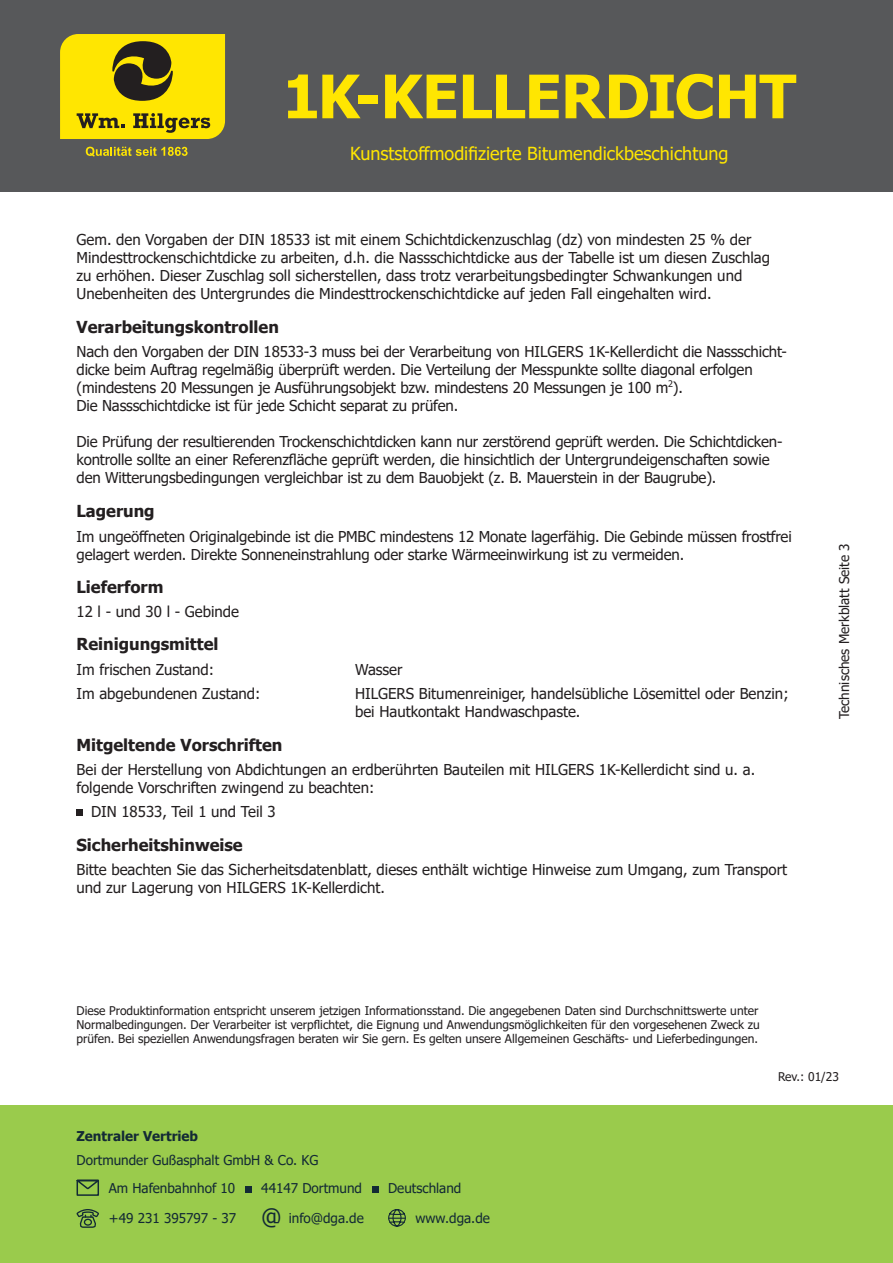
<style>
.page{position:relative;width:893px;height:1263px;background:#fff}
.page>*{position:absolute;margin:0;border:0;box-sizing:border-box;transform-origin:0 0}
.t1{font:700 60px "Tahoma";letter-spacing:-.015em;color:#ffe601}
.t2{font:18px "Tahoma";color:#ffe601}
.t3{font:700 16.5px "Tahoma";color:#231f20}
.t4{font:15px/18px "Tahoma";letter-spacing:-.01em;color:#231f20}
.t5{font:13.5px/28.2px "Tahoma";color:#132a35}
.t6{font:13.5px "Tahoma";color:#231f20}
.t7{font:700 13.5px "Tahoma";color:#132a35}
.t8{font:12px/14.4px "Tahoma";color:#231f20}
.s1{font-size:22.5px}
</style>
<div class="page">
<div style="left:0;top:0;width:893px;height:191px;background:#57585a"></div>
<svg style="left:86px;top:147px;width:102px;height:10px"></svg>
<svg style="left:60px;top:34px;width:165px;height:105px;background:#d2bd07"></svg>
<svg style="left:77px;top:810px;width:6px;height:6px"></svg>
<div style="left:0;top:1106px;width:893px;height:157px;background:#9acb4c"></div>
<svg style="left:77px;top:1180px;width:22px;height:16px"></svg>
<div style="left:245px;top:1186px;width:6px;height:7px;background:#132a35"></div>
<svg style="left:77px;top:1209px;width:22px;height:19px"></svg>
<div style="left:372px;top:1186px;width:6px;height:7px;background:#132a35"></div>
<svg style="left:388px;top:1209px;width:18px;height:18px"></svg>
<h1 class="t1" style="left:282px;top:54px;width:515px">1K-KELLERDICHT</h1>
<p class="t2" style="left:350px;top:142px;width:380px">Kunststoffmodifizierte Bitumendickbeschichtung</p>
<p class="t4" style="left:77px;top:232px;width:695px">Gem. den Vorgaben der DIN 18533 ist mit einem Schichtdickenzuschlag (dz) von mindesten 25 % der Mindesttrockenschichtdicke zu arbeiten, d.h. die Nassschichtdicke aus der Tabelle ist um diesen Zuschlag zu erhöhen. Dieser Zuschlag soll sicherstellen, dass trotz verarbeitungsbedingter Schwankungen und Unebenheiten des Untergrundes die Mindesttrockenschichtdicke auf jeden Fall eingehalten wird.</p>
<p class="t3" style="left:77px;top:316px;width:204px">Verarbeitungskontrollen</p>
<p class="t4" style="left:77px;top:344px;width:712px">Nach den Vorgaben der DIN 18533-3 muss bei der Verarbeitung von HILGERS 1K-Kellerdicht die Nassschicht&shy;dicke beim Auftrag regelmäßig überprüft werden. Die Verteilung der Messpunkte sollte diagonal erfolgen (mindestens 20 Messungen je Ausführungsobjekt bzw. mindestens 20 Messungen je 100 m<sup>2</sup>).<br>Die Nassschichtdicke ist für jede Schicht separat zu prüfen.</p>
<p class="t4" style="left:77px;top:434px;width:708px">Die Prüfung der resultierenden Trockenschichtdicken kann nur zerstörend geprüft werden. Die Schichtdicken&shy;kontrolle sollte an einer Referenzfläche geprüft werden, die hinsichtlich der Untergrundeigenschaften sowie den Witterungsbedingungen vergleichbar ist zu dem Bauobjekt (z. B. Mauerstein in der Baugrube).</p>
<p class="t3" style="left:77px;top:500px;width:80px">Lagerung</p>
<p class="t4" style="left:77px;top:528px;width:717px">Im ungeöffneten Originalgebinde ist die PMBC mindestens 12 Monate lagerfähig. Die Gebinde müssen frostfrei gelagert werden. Direkte Sonneneinstrahlung oder starke Wärmeeinwirkung ist zu vermeiden.</p>
<p class="t3" style="left:77px;top:576px;width:88px">Lieferform</p>
<p class="t4" style="left:77px;top:603px;width:164px">12 l - und 30 l - Gebinde</p>
<p class="t3" style="left:77px;top:633px;width:143px">Reinigungsmittel</p>
<p class="t4" style="left:77px;top:661px;width:139px">Im frischen Zustand:</p>
<p class="t4" style="left:355px;top:661px;width:49px">Wasser</p>
<p class="t4" style="left:77px;top:685px;width:186px">Im abgebundenen Zustand:</p>
<p class="t4" style="left:355px;top:685px;width:435px">HILGERS Bitumenreiniger, handelsübliche Lösemittel oder Benzin; bei Hautkontakt Handwaschpaste.</p>
<p class="t3" style="left:77px;top:733px;width:207px">Mitgeltende Vorschriften</p>
<p class="t4" style="left:77px;top:761px;width:680px">Bei der Herstellung von Abdichtungen an erdberührten Bauteilen mit HILGERS 1K-Kellerdicht sind u. a. folgende Vorschriften zwingend zu beachten:</p>
<p class="t4" style="left:91px;top:804px;width:186px">DIN 18533, Teil 1 und Teil 3</p>
<p class="t3" style="left:77px;top:833px;width:168px">Sicherheitshinweise</p>
<p class="t4" style="left:77px;top:862px;width:712px">Bitte beachten Sie das Sicherheitsdatenblatt, dieses enthält wichtige Hinweise zum Umgang, zum Transport und zur Lagerung von HILGERS 1K-Kellerdicht.</p>
<p class="t8" style="left:77px;top:1004px;width:685px">Diese Produktinformation entspricht unserem jetzigen Informationsstand. Die angegebenen Daten sind Durchschnittswerte unter<br>Normalbedingungen. Der Verarbeiter ist verpflichtet, die Eignung und Anwendungsmöglichkeiten für den vorgesehenen Zweck zu prüfen. Bei speziellen Anwendungsfragen beraten wir Sie gern. Es gelten unsere Allgemeinen Geschäfts- und Lieferbedingungen.</p>
<p class="t6" style="left:835px;top:719px;width:177px;rotate:-90deg">Technisches Merkblatt Seite 3</p>
<p class="t7" style="left:77px;top:1127px;width:123px">Zentraler Vertrieb</p>
<p class="t5" style="left:109px;top:1146px;width:211px;text-indent:-32px">Dortmunder Gußasphalt GmbH &amp; Co. KG<br>Am Hafenbahnhof 10</p>
<p class="t5" style="left:261px;top:1175px;width:102px">44147 Dortmund</p>
<p class="t5" style="left:109px;top:1205px;width:256px">+49 231 395797 - 37 <span class="s1">@</span> info@dga.de</p>
<p class="t5" style="left:388px;top:1175px;width:75px">Deutschland</p>
<p class="t5" style="left:416px;top:1205px;width:76px">www.dga.de</p>
<p class="t8" style="left:778px;top:1070px;width:62px">Rev.: 01/23</p>
</div>
